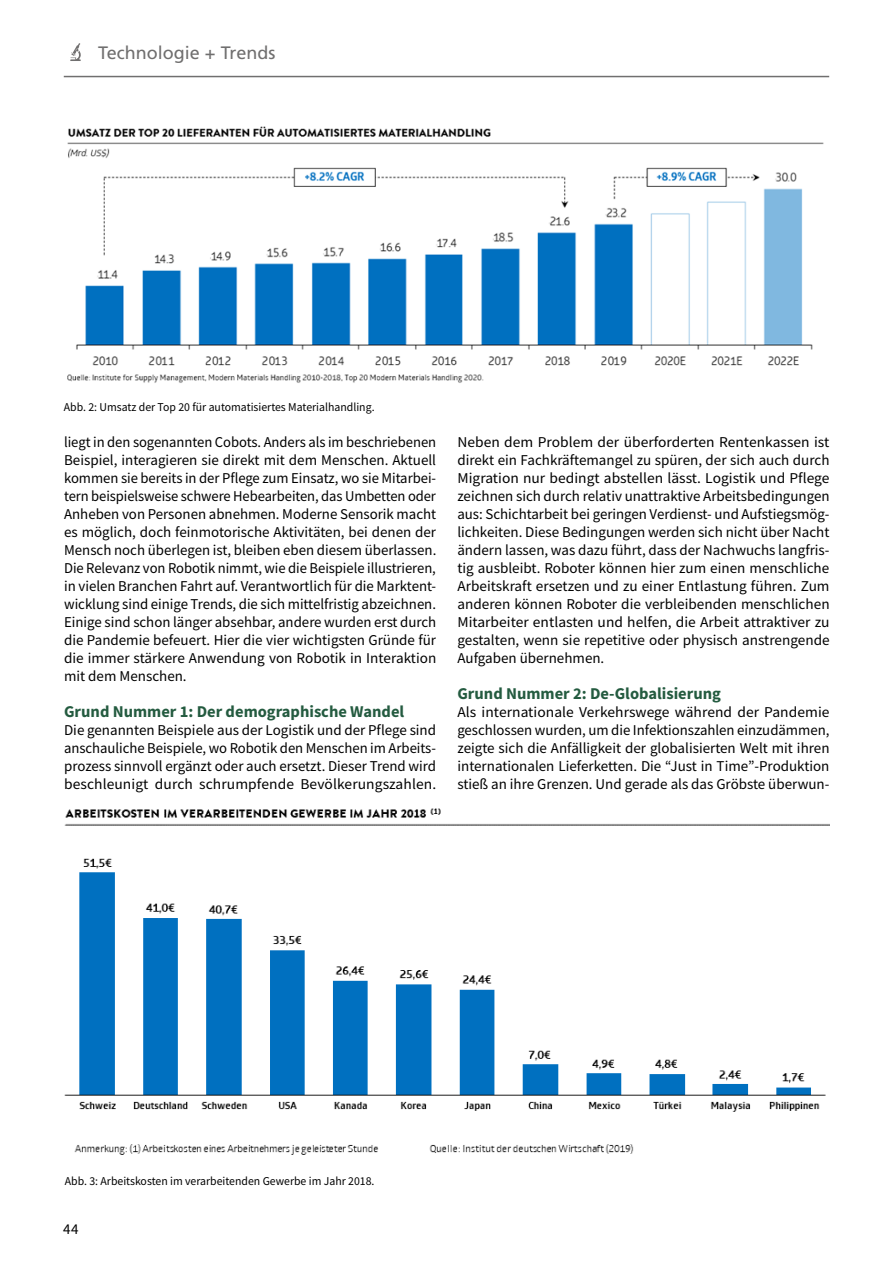
<style>
.page{position:relative;width:893px;height:1263px;background:#fff}
.page>*{position:absolute;margin:0;border:0;box-sizing:border-box;transform-origin:0 0}
.t1{font:18px "Frutiger LT Std";color:#706f6f}
.atp_Subhead_gruen{font:700 16.5px "Source Sans Pro";color:#245b40}
.atp_Copy{font:15px/18px "Source Sans Pro";color:#000;text-align:justify}
.atp_BU{font:12px "Source Sans Pro";color:#000}
</style>
<div class="page">
<hr style="left:64px;top:76px;width:765px;height:1px;background:#706f6f">
<svg style="left:70px;top:43px;width:11px;height:18px"></svg>
<img style="left:67px;top:126px;width:757px;height:257px">
<img style="left:65px;top:808px;width:764px;height:347px">
<p class="t1" style="left:98px;top:42px;width:179px">Technologie + Trends</p>
<p class="atp_BU" style="left:64px;top:400px;width:312px">Abb. 2: Umsatz der Top 20 fü r automatisiertes Materialhandling.</p>
<p class="atp_Copy" style="left:64px;top:433px;width:374px">liegt in den sogenannten Cobots. Anders als im beschriebenen Beispiel, interagieren sie direkt mit dem Menschen. Aktuell kommen sie bereits in der Pflege zum Einsatz, wo sie Mitarbei&shy;tern beispielsweise schwere Hebearbeiten, das Umbetten oder Anheben von Personen abnehmen. Moderne Sensorik macht es möglich, doch feinmotorische Aktivitäten, bei denen der Mensch noch überlegen ist, bleiben eben diesem überlassen.<br>Die Relevanz von Robotik nimmt, wie die Beispiele illustrieren, in vielen Branchen Fahrt auf. Verantwortlich für die Marktent&shy;wicklung sind einige Trends, die sich mittelfristig abzeichnen.<br>Einige sind schon länger absehbar, andere wurden erst durch die Pandemie befeuert. Hier die vier wichtigsten Gründe für die immer stärkere Anwendung von Robotik in Interaktion mit dem Menschen.</p>
<p class="atp_Subhead_gruen" style="left:64px;top:701px;width:342px">Grund Nummer 1: Der demographische Wandel</p>
<p class="atp_Copy" style="left:64px;top:721px;width:374px">Die genannten Beispiele aus der Logistik und der Pflege sind anschauliche Beispiele, wo Robotik den Menschen im Arbeits&shy;prozess sinnvoll ergänzt oder auch ersetzt. Dieser Trend wird beschleunigt durch schrumpfende Bevölkerungszahlen.</p>
<p class="atp_Copy" style="left:457px;top:433px;width:374px">Neben dem Problem der überforderten Rentenkassen ist direkt ein Fachkräftemangel zu spüren, der sich auch durch Migration nur bedingt abstellen lässt. Logistik und Pflege zeichnen sich durch relativ unattraktive Arbeitsbedingungen aus: Schichtarbeit bei geringen Verdienst- und Aufstiegsmög&shy;lichkeiten. Diese Bedingungen werden sich nicht über Nacht ändern lassen, was dazu führt, dass der Nachwuchs langfris&shy;tig ausbleibt. Roboter können hier zum einen menschliche Arbeitskraft ersetzen und zu einer Entlastung führen. Zum anderen können Roboter die verbleibenden menschlichen Mitarbeiter entlasten und helfen, die Arbeit attraktiver zu gestalten, wenn sie repetitive oder physisch anstrengende Aufgaben übernehmen.</p>
<p class="atp_Subhead_gruen" style="left:457px;top:683px;width:265px">Grund Nummer 2: De-Globalisierung</p>
<p class="atp_Copy" style="left:457px;top:703px;width:374px">Als internationale Verkehrswege während der Pandemie geschlossen wurden, um die Infektionszahlen einzudämmen, zeigte sich die Anfälligkeit der globalisierten Welt mit ihren internationalen Lieferketten. Die “Just in Time”-Produktion stieß an ihre Grenzen. Und gerade als das Gröbste überwun-</p>
<p class="atp_BU" style="left:65px;top:1174px;width:311px">Abb. 3: Arbeitskosten im verarbeitenden Gewerbe im Jahr 2018.</p>
<p class="atp_Copy" style="left:63px;top:1220px;width:17px">44</p>
</div>
